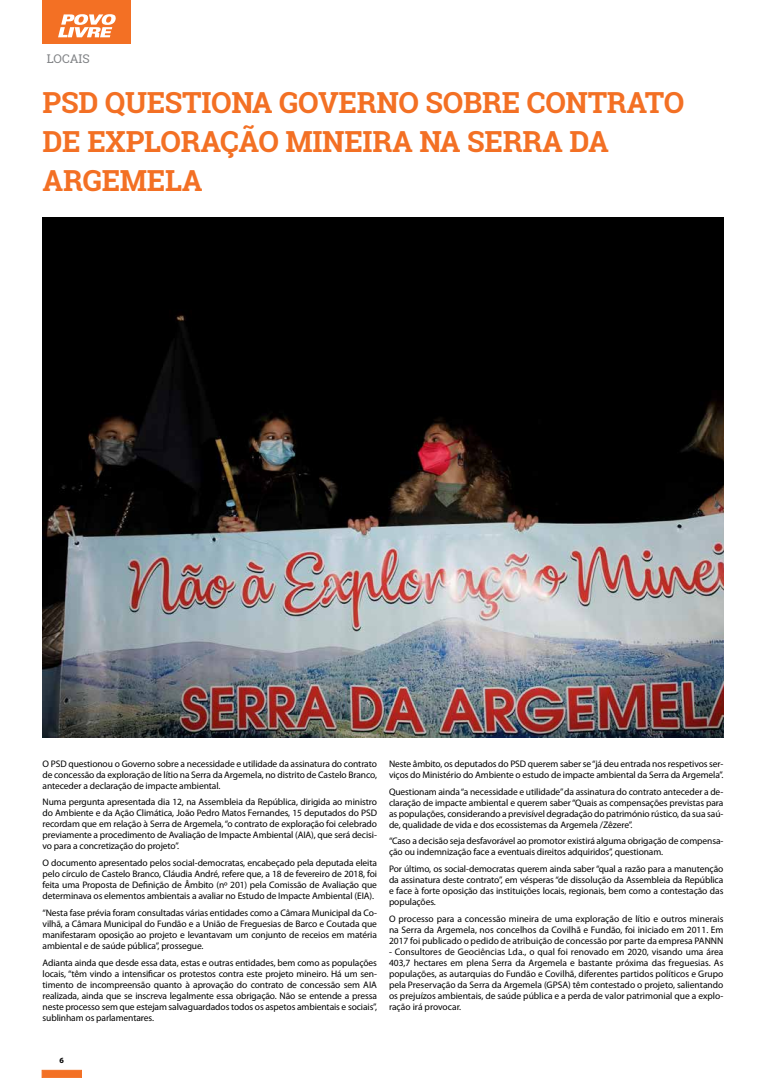
<style>
.page{position:relative;width:766px;height:1078px;background:#fff}
.page>*{position:absolute;margin:0;border:0;box-sizing:border-box;transform-origin:0 0}
.t1{font:700 29px/39px "Roboto Slab";letter-spacing:-.01em;color:#f37024}
.t2{font:12px "Roboto Slab";color:#808285}
.t3{font:9.5px/11px "Myriad Pro";letter-spacing:-.01em;color:#000;text-align:justify}
.t4{font:700 8px "Myriad Pro";color:#000}
</style>
<div class="page">
<div style="left:42px;top:1069px;width:40px;height:8px;background:#f37024;border:1px solid #f37024"></div>
<div style="left:43px;top:0;width:88px;height:44px;background:#f37024"></div>
<svg style="left:58px;top:14px;width:58px;height:23px"></svg>
<img style="left:43px;top:217px;width:680px;height:520px">
<p class="t2" style="left:47px;top:51px;width:44px">LOCAIS</p>
<h1 class="t1" style="left:43px;top:83px;width:643px">PSD QUESTIONA GOVERNO SOBRE CONTRATO<br>DE EXPLORAÇÃO MINEIRA NA SERRA DA<br>ARGEMELA</h1>
<p class="t3" style="left:43px;top:757px;width:336px">O PSD questionou o Governo sobre a necessidade e utilidade da assinatura do contrato de concessão da exploração de lítio na Serra da Argemela, no distrito de Castelo Branco, anteceder a declaração de impacte ambiental.</p>
<p class="t3" style="left:43px;top:796px;width:336px">Numa pergunta apresentada dia 12, na Assembleia da República, dirigida ao ministro do Ambiente e da Ação Climática, João Pedro Matos Fernandes, 15 deputados do PSD recordam que em relação à Serra de Argemela, “o contrato de exploração foi celebrado previamente a procedimento de Avaliação de Impacte Ambiental (AIA), que será decisi&shy;vo para a concretização do projeto”.</p>
<p class="t3" style="left:43px;top:857px;width:336px">O documento apresentado pelos social-democratas, encabeçado pela deputada eleita pelo círculo de Castelo Branco, Cláudia André, refere que, a 18 de fevereiro de 2018, foi feita uma Proposta de Definição de Âmbito (nº 201) pela Comissão de Avaliação que determinava os elementos ambientais a avaliar no Estudo de Impacte Ambiental (EIA).</p>
<p class="t3" style="left:43px;top:906px;width:336px">“Nesta fase prévia foram consultadas várias entidades como a Câmara Municipal da Co&shy;vilhã, a Câmara Municipal do Fundão e a União de Freguesias de Barco e Coutada que manifestaram oposição ao projeto e levantavam um conjunto de receios em matéria ambiental e de saúde pública”, prossegue.</p>
<p class="t3" style="left:43px;top:956px;width:336px">Adianta ainda que desde essa data, estas e outras entidades, bem como as populações locais, “têm vindo a intensificar os protestos contra este projeto mineiro. Há um sen&shy;timento de incompreensão quanto à aprovação do contrato de concessão sem AIA realizada, ainda que se inscreva legalmente essa obrigação. Não se entende a pressa neste processo sem que estejam salvaguardados todos os aspetos ambientais e sociais”, sublinham os parlamentares.</p>
<p class="t3" style="left:389px;top:757px;width:336px">Neste âmbito, os deputados do PSD querem saber se “já deu entrada nos respetivos ser&shy;viços do Ministério do Ambiente o estudo de impacte ambiental da Serra da Argemela”.</p>
<p class="t3" style="left:389px;top:785px;width:336px">Questionam ainda “a necessidade e utilidade” da assinatura do contrato anteceder a de&shy;claração de impacte ambiental e querem saber “Quais as compensações previstas para as populações, considerando a previsível degradação do património rústico, da sua saú&shy;de, qualidade de vida e dos ecossistemas da Argemela /Zêzere”.</p>
<p class="t3" style="left:389px;top:835px;width:336px">“Caso a decisão seja desfavorável ao promotor existirá alguma obrigação de compensa&shy;ção ou indemnização face a eventuais direitos adquiridos”, questionam.</p>
<p class="t3" style="left:389px;top:863px;width:336px">Por último, os social-democratas querem ainda saber “qual a razão para a manutenção da assinatura deste contrato”, em vésperas “de dissolução da Assembleia da República e face à forte oposição das instituições locais, regionais, bem como a contestação das populações.</p>
<p class="t3" style="left:389px;top:912px;width:336px">O processo para a concessão mineira de uma exploração de lítio e outros minerais na Serra da Argemela, nos concelhos da Covilhã e Fundão, foi iniciado em 2011. Em 2017 foi publicado o pedido de atribuição de concessão por parte da empresa PANNN</p>
<p class="t3" style="left:389px;top:945px;width:336px">- Consultores de Geociências Lda., o qual foi renovado em 2020, visando uma área 403,7 hectares em plena Serra da Argemela e bastante próxima das freguesias. As populações, as autarquias do Fundão e Covilhã, diferentes partidos políticos e Grupo pela Preservação da Serra da Argemela (GPSA) têm contestado o projeto, salientando os prejuízos ambientais, de saúde pública e a perda de valor patrimonial que a explo&shy;ração irá provocar.</p>
<p class="t4" style="left:60px;top:1054px;width:6px">6</p>
</div>
